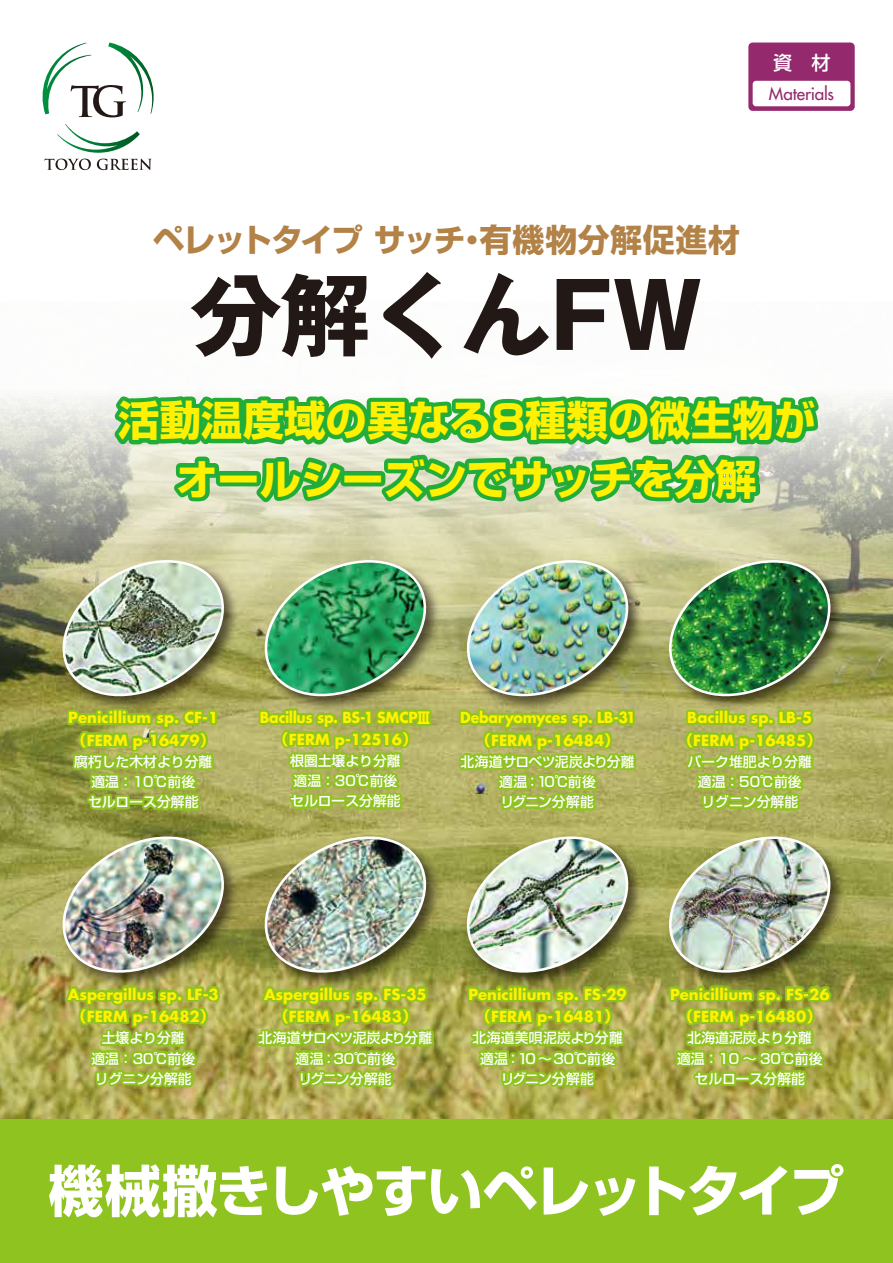
<style>
.page{position:relative;width:893px;height:1263px;background:#fff}
.page>*{position:absolute;margin:0;border:0;box-sizing:border-box;transform-origin:0 0}
.t1{font:700 90px "Gothic MB101";color:#221815}
.t2{font:700 55.35px "Shin Go";letter-spacing:-.04em;color:#fff}
.t3{font:700 41.4px/58.5px "Shin Go";color:#fff100;text-align:center}
.t4{font:700 31.95px "Shin Go";letter-spacing:-.035em;color:#b28247}
.t5{font:500 19.2px "Shin Go";color:#fff}
.t6{font:16.95px "Futura";letter-spacing:-.01em;color:#94296e}
.t7{font:700 14.85px/22.4px "Futura";color:#fff100;text-align:center}
.t8{font:700 14.85px/21.8px "Futura";color:#fff100;text-align:center;scale:.95 1}
.t9{font:500 13.8px/20.2px "Shin Go";color:#fff;text-align:center}
.t10{font:500 13.8px/20.2px "Shin Go";letter-spacing:-.04em;color:#fff;text-align:center}
.s1{font-family:"Shin Go"}
.s2{font-family:"Shin Go";font-size:15.9px}
</style>
<div class="page">
<div style="left:0;top:1118px;width:893px;height:145px;background:#8fc31f"></div>
<img style="left:0;top:396px;width:893px;height:722px">
<img style="left:233px;top:554px;width:10px;height:162px">
<img style="left:437px;top:554px;width:9px;height:162px">
<img style="left:639px;top:554px;width:8px;height:162px">
<img style="left:840px;top:554px;width:10px;height:162px">
<img style="left:233px;top:830px;width:10px;height:162px">
<img style="left:50px;top:550px;width:183px;height:565px">
<img style="left:437px;top:830px;width:9px;height:162px">
<img style="left:252px;top:550px;width:185px;height:565px">
<img style="left:639px;top:830px;width:8px;height:162px">
<img style="left:454px;top:550px;width:185px;height:565px">
<img style="left:840px;top:830px;width:10px;height:162px">
<img style="left:656px;top:550px;width:184px;height:565px">
<div style="left:748px;top:43px;width:107px;height:68px;background:#94296e;border-radius:4px"></div>
<div style="left:753px;top:81px;width:97px;height:25px;background:#fff;border-radius:3px"></div>
<svg style="left:38px;top:42px;width:787px;height:475px"></svg>
<p class="t5" style="left:773px;top:50px;width:59px">資　材</p>
<p class="t6" style="left:769px;top:83px;width:67px">Materials</p>
<h3 class="t4" style="left:153px;top:218px;width:589px">ペレットタイプ サッチ･有機物分解促進材</h3>
<h1 class="t1" style="left:191px;top:252px;width:513px">分解くんFW</h1>
<h3 class="t3" style="left:118px;top:389px;width:699px">活動温度域の異なる8種類の微生物がオールシーズンでサッチを分解</h3>
<p class="t7" style="left:68px;top:706px;width:151px;text-align:left">Penicillium sp. CF-1<span class="s1">（</span>FERM p-16479<span class="s1">）</span></p>
<p class="t9" style="left:74px;top:751px;width:140px">腐朽した木材より分離適温：10℃前後<br>セルロース分解能</p>
<p class="t8" style="left:260px;top:706px;width:182px">Bacillus sp. BS-1 SMCP<span class="s2">Ⅲ</span><span class="s1">（</span>FERM p-12516<span class="s1">）</span></p>
<p class="t9" style="left:290px;top:750px;width:112px;text-align:left">根圏土壌より分離適温：30℃前後セルロース分解能</p>
<p class="t8" style="left:460px;top:706px;width:186px;line-height:22.4px">Debaryomyces sp. LB-31<span class="s1">（</span>FERM p-16484<span class="s1">）</span></p>
<p class="t10" style="left:461px;top:751px;width:175px">北海道サロベツ泥炭より分離適温：10℃前後<br>リグニン分解能</p>
<p class="t7" style="left:678px;top:706px;width:144px">Bacillus sp. LB-5<span class="s1">（</span>FERM p-16485<span class="s1">）</span></p>
<p class="t9" style="left:688px;top:751px;width:126px">バーク堆肥より分離適温：50℃前後<br>リグニン分解能</p>
<p class="t7" style="left:68px;top:983px;width:152px;text-align:left">Aspergillus sp. LF-3<span class="s1">（</span>FERM p-16482<span class="s1">）</span></p>
<p class="t9" style="left:91px;top:1027px;width:105px">土壌より分離<br>適温：30℃前後リグニン分解能</p>
<p class="t7" style="left:264px;top:983px;width:164px">Aspergillus sp. FS-35<span class="s1">（</span>FERM p-16483<span class="s1">）</span></p>
<p class="t9" style="left:258px;top:1027px;width:175px">北海道サロベツ泥炭より分離適温：30℃前後<br>リグニン分解能</p>
<p class="t7" style="left:468px;top:983px;width:160px">Penicillium sp. FS-29<span class="s1">（</span>FERM p-16481<span class="s1">）</span></p>
<p class="t9" style="left:472px;top:1027px;width:152px">北海道美唄泥炭より分離適温：10 ～30℃前後リグニン分解能</p>
<p class="t7" style="left:670px;top:983px;width:161px">Penicillium sp. FS-26<span class="s1">（</span>FERM p-16480<span class="s1">）</span></p>
<p class="t9" style="left:677px;top:1027px;width:147px">北海道泥炭より分離<br>適温：10 ～ 30℃前後セルロース分解能</p>
<h2 class="t2" style="left:48px;top:1154px;width:798px">機械撒きしやすいペレットタイプ</h2>
</div>
